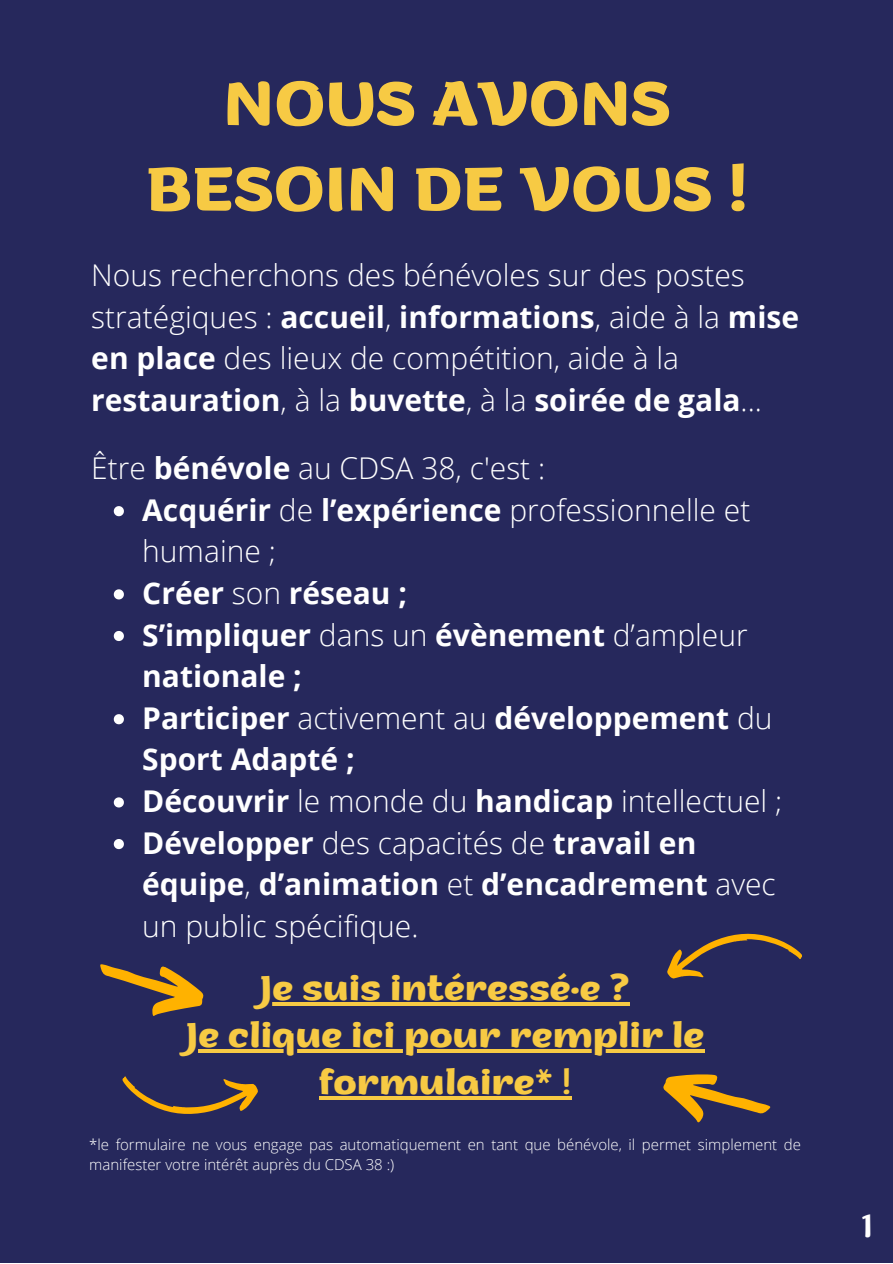
<style>
.page{position:relative;width:893px;height:1264px;background:#fff}
.page>*{position:absolute;margin:0;border:0;box-sizing:border-box;transform-origin:0 0}
.t1{font:700 61.5px/85.5px "ZT Arturo";color:#f7ca44;text-align:center}
.t2{font:700 34.5px/47.2px "ZT Arturo";color:#f7ca44;text-align:center}
.t3{font:33px "ZT Arturo";color:#fff}
.t4{font:700 30px/41.5px "Open Sans";color:#fff}
.t5{font:300 30px/41.5px "Open Sans";color:#fff}
.t6{font:300 15px/20.2px "Open Sans";color:#fff}
.s1{font-weight:700}
.s2{font-weight:300}
.s3{font-weight:400}
</style>
<div class="page">
<div style="left:0;top:0;width:892px;height:1262px;background:#26285c"></div>
<svg style="left:114px;top:506px;width:10px;height:10px"></svg>
<svg style="left:114px;top:589px;width:10px;height:10px"></svg>
<svg style="left:114px;top:631px;width:10px;height:10px"></svg>
<svg style="left:114px;top:714px;width:10px;height:10px"></svg>
<svg style="left:114px;top:797px;width:10px;height:10px"></svg>
<svg style="left:114px;top:839px;width:10px;height:10px"></svg>
<svg style="left:272px;top:1002px;width:358px;height:3px"></svg>
<hr style="left:186px;top:1049px;width:518px;height:3px;background:#f7ca44">
<hr style="left:319px;top:1096px;width:215px;height:3px;background:#f7ca44">
<hr style="left:534px;top:1096px;width:37px;height:3px;background:#f7ca44">
<svg style="left:663px;top:1074px;width:108px;height:49px"></svg>
<svg style="left:100px;top:964px;width:104px;height:52px"></svg>
<svg style="left:122px;top:1076px;width:136px;height:38px"></svg>
<svg style="left:667px;top:933px;width:135px;height:46px"></svg>
<h1 class="t1" style="left:147px;top:69px;width:603px">NOUS AVONS<br>BESOIN DE VOUS !</h1>
<p class="t5" style="left:91px;top:254px;width:709px">Nous recherchons des bénévoles sur des postes stratégiques : <span class="s1">accueil</span>, <span class="s1">informations</span>, aide à la <span class="s1">mise en place</span> des lieux de compétition, aide à la <span class="s1">restauration</span>, à la <span class="s1">buvette</span>, à la <span class="s1">soirée de gala</span>...</p>
<p class="t5" style="left:91px;top:446px;width:455px">Être <span class="s1">bénévole</span> au CDSA 38, c'est :</p>
<p class="t4" style="left:142px;top:488px;width:641px">Acquérir <span class="s2">de</span> l’expérience <span class="s2">professionnelle et humaine ;<br></span>Créer <span class="s2">son</span> réseau ;<br>S’impliquer <span class="s2">dans un</span> évènement <span class="s2">d’ampleur </span>nationale ;<br>Participer <span class="s2">activement au</span> développement <span class="s2">du<br></span>Sport Adapté ;<br>Découvrir <span class="s2">le monde du</span> handicap <span class="s2">intellectuel ;<br></span>Développer <span class="s2">des capacités de</span> travail en équipe<span class="s2">,</span> d’animation <span class="s2">et</span> d’encadrement <span class="s2">avec un public spécifique.</span></p>
<p class="t2" style="left:186px;top:968px;width:519px">Je suis intéressé·e ?<br>Je clique ici pour remplir le formulaire<span class="s3">* !</span></p>
<p class="t6" style="left:89px;top:1133px;width:713px">*le formulaire ne vous engage pas automatiquement en tant que bénévole, il permet simplement de manifester votre intérêt auprès du CDSA 38 :)</p>
<p class="t3" style="left:862px;top:1213px;width:13px">1</p>
</div>
